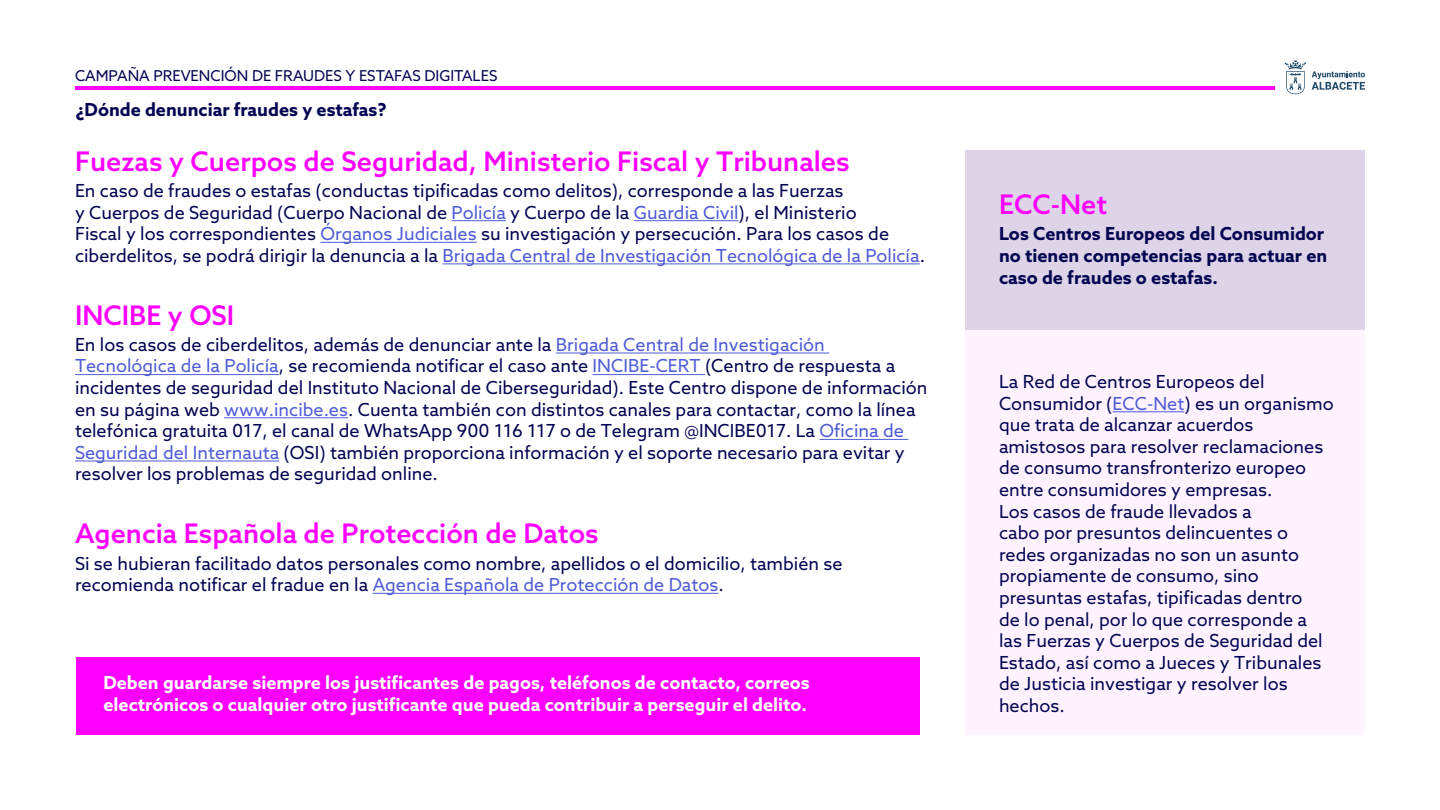
<style>
.page{position:relative;width:1440px;height:810px;background:#fff}
.page>*{position:absolute;margin:0;border:0;box-sizing:border-box;transform-origin:0 0}
.t1{font:500 27px "Azo Sans";color:#f0f}
.t2{font:18px/21.6px "Azo Sans";color:#030552}
.t3{font:700 18px/21.6px "Azo Sans";color:#fff}
.t4{font:700 18px/21.6px "Azo Sans";color:#030552}
.t5{font:15px "Azo Sans";color:#030552}
.s1{color:#4f5cd6}
</style>
<div class="page">
<div style="left:965px;top:150px;width:400px;height:585px;background:#fff3ff"></div>
<div style="left:965px;top:150px;width:400px;height:180px;background:#ded4e8"></div>
<div style="left:76px;top:657px;width:844px;height:77px;background:#f0f"></div>
<svg style="left:1285px;top:60px;width:21px;height:34px"></svg>
<svg style="left:1312px;top:71px;width:53px;height:19px"></svg>
<hr style="left:75px;top:87px;width:1200px;height:3px;background:#f0f">
<hr style="left:452px;top:220px;width:54px;height:1px;background:#4f5cd6">
<hr style="left:634px;top:220px;width:105px;height:1px;background:#4f5cd6">
<hr style="left:320px;top:242px;width:157px;height:1px;background:#4f5cd6">
<hr style="left:443px;top:263px;width:477px;height:1px;background:#4f5cd6">
<hr style="left:556px;top:353px;width:273px;height:1px;background:#4f5cd6">
<hr style="left:75px;top:374px;width:204px;height:1px;background:#4f5cd6">
<hr style="left:593px;top:374px;width:112px;height:1px;background:#4f5cd6">
<hr style="left:224px;top:417px;width:124px;height:1px;background:#4f5cd6">
<hr style="left:820px;top:439px;width:88px;height:1px;background:#4f5cd6">
<hr style="left:75px;top:461px;width:204px;height:1px;background:#4f5cd6">
<hr style="left:373px;top:593px;width:346px;height:1px;background:#4f5cd6">
<hr style="left:1113px;top:411px;width:71px;height:1px;background:#4f5cd6">
<p class="t5" style="left:75px;top:66px;width:424px">CAMPAÑA PREVENCIÓN DE FRAUDES Y ESTAFAS DIGITALES</p>
<p class="t4" style="left:75px;top:98px;width:313px">¿Dónde denunciar fraudes y estafas?</p>
<h1 class="t1" style="left:75px;top:143px;width:776px">Fuezas y Cuerpos de Seguridad, Ministerio Fiscal y Tribunales</h1>
<p class="t2" style="left:75px;top:179px;width:851px">En caso de fraudes o estafas (conductas tipificadas como delitos), corresponde a las Fuerzas<br>y Cuerpos de Seguridad (Cuerpo Nacional de <span class="s1">Policía</span> y Cuerpo de la <span class="s1">Guardia Civil</span>), el Ministerio<br>Fiscal y los correspondientes <span class="s1">Órganos Judiciales</span> su investigación y persecución. Para los casos de ciberdelitos, se podrá dirigir la denuncia a la <span class="s1">Brigada Central de Investigación Tecnológica de la Policía</span>.</p>
<h1 class="t1" style="left:75px;top:297px;width:161px">INCIBE y OSI</h1>
<p class="t2" style="left:75px;top:333px;width:854px">En los casos de ciberdelitos, además de denunciar ante la <span class="s1">Brigada Central de Investigación Tecnológica de la Policía</span>, se recomienda notificar el caso ante <span class="s1">INCIBE-CERT</span> (Centro de respuesta a incidentes de seguridad del Instituto Nacional de Ciberseguridad). Este Centro dispone de información en su página web <span class="s1">www.incibe.es</span>. Cuenta también con distintos canales para contactar, como la línea telefónica gratuita 017, el canal de WhatsApp 900 116 117 o de Telegram @INCIBE017. La <span class="s1">Oficina de Seguridad del Internauta</span> (OSI) también proporciona información y el soporte necesario para evitar y resolver los problemas de seguridad online.</p>
<h1 class="t1" style="left:75px;top:516px;width:525px">Agencia Española de Protección de Datos</h1>
<p class="t2" style="left:75px;top:552px;width:769px">Si se hubieran facilitado datos personales como nombre, apellidos o el domicilio, también se recomienda notificar el fradue en la <span class="s1">Agencia Española de Protección de Datos</span>.</p>
<p class="t3" style="left:103px;top:672px;width:708px">Deben guardarse siempre los justificantes de pagos, teléfonos de contacto, correos electrónicos o cualquier otro justificante que pueda contribuir a perseguir el delito.</p>
<h1 class="t1" style="left:999px;top:187px;width:110px">ECC-Net</h1>
<p class="t4" style="left:999px;top:223px;width:330px">Los Centros Europeos del Consumidor no tienen competencias para actuar en caso de fraudes o estafas.</p>
<p class="t2" style="left:999px;top:371px;width:336px">La Red de Centros Europeos del Consumidor (<span class="s1">ECC-Net</span>) es un organismo que trata de alcanzar acuerdos amistosos para resolver reclamaciones de consumo transfronterizo europeo entre consumidores y empresas.<br>Los casos de fraude llevados a<br>cabo por presuntos delincuentes o redes organizadas no son un asunto propiamente de consumo, sino presuntas estafas, tipificadas dentro<br>de lo penal, por lo que corresponde a las Fuerzas y Cuerpos de Seguridad del Estado, así como a Jueces y Tribunales de Justicia investigar y resolver los hechos.</p>
</div>
